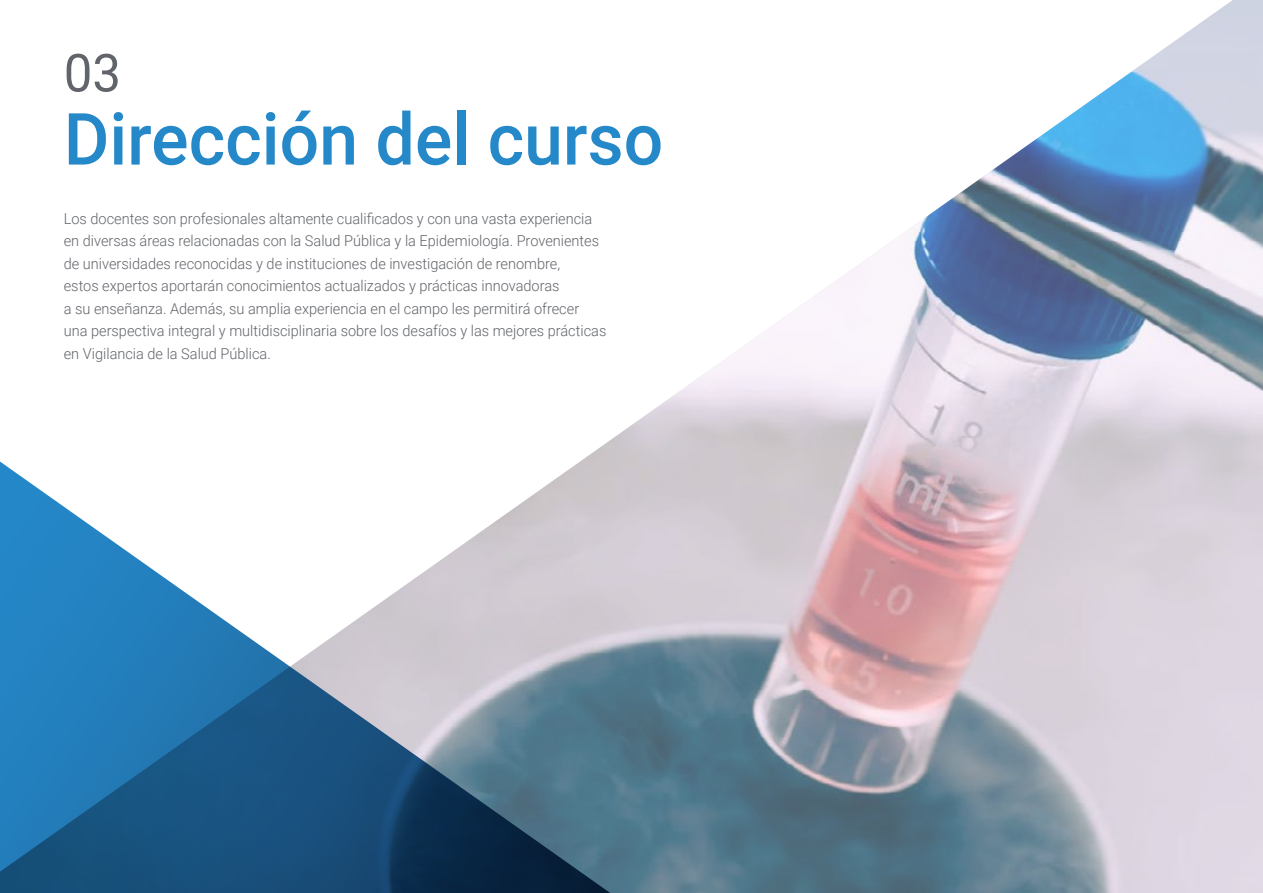
<style>
.page{position:relative;width:1263px;height:893px;background:#fff}
.page>*{position:absolute;margin:0;border:0;box-sizing:border-box;transform-origin:0 0}
.t1{font:500 72px "Roboto";color:#2488c9}
.t2{font:52.5px "Roboto";color:#61646a}
.t3{font:300 15px/22.5px "Roboto";color:#61646a}
</style>
<div class="page">
<img style="left:602px;top:0;width:661px;height:893px">
<svg style="left:0;top:446px;width:640px;height:447px"></svg>
<h2 class="t2" style="left:64px;top:36px;width:59px">03</h2>
<h1 class="t1" style="left:64px;top:89px;width:601px">Dirección del curso</h1>
<p class="t3" style="left:64px;top:207px;width:544px">Los docentes son profesionales altamente cualificados y con una vasta experiencia en diversas áreas relacionadas con la Salud Pública y la Epidemiología. Provenientes de universidades reconocidas y de instituciones de investigación de renombre,<br>estos expertos aportarán conocimientos actualizados y prácticas innovadoras<br>a su enseñanza. Además, su amplia experiencia en el campo les permitirá ofrecer una perspectiva integral y multidisciplinaria sobre los desafíos y las mejores prácticas en Vigilancia de la Salud Pública.</p>
</div>
